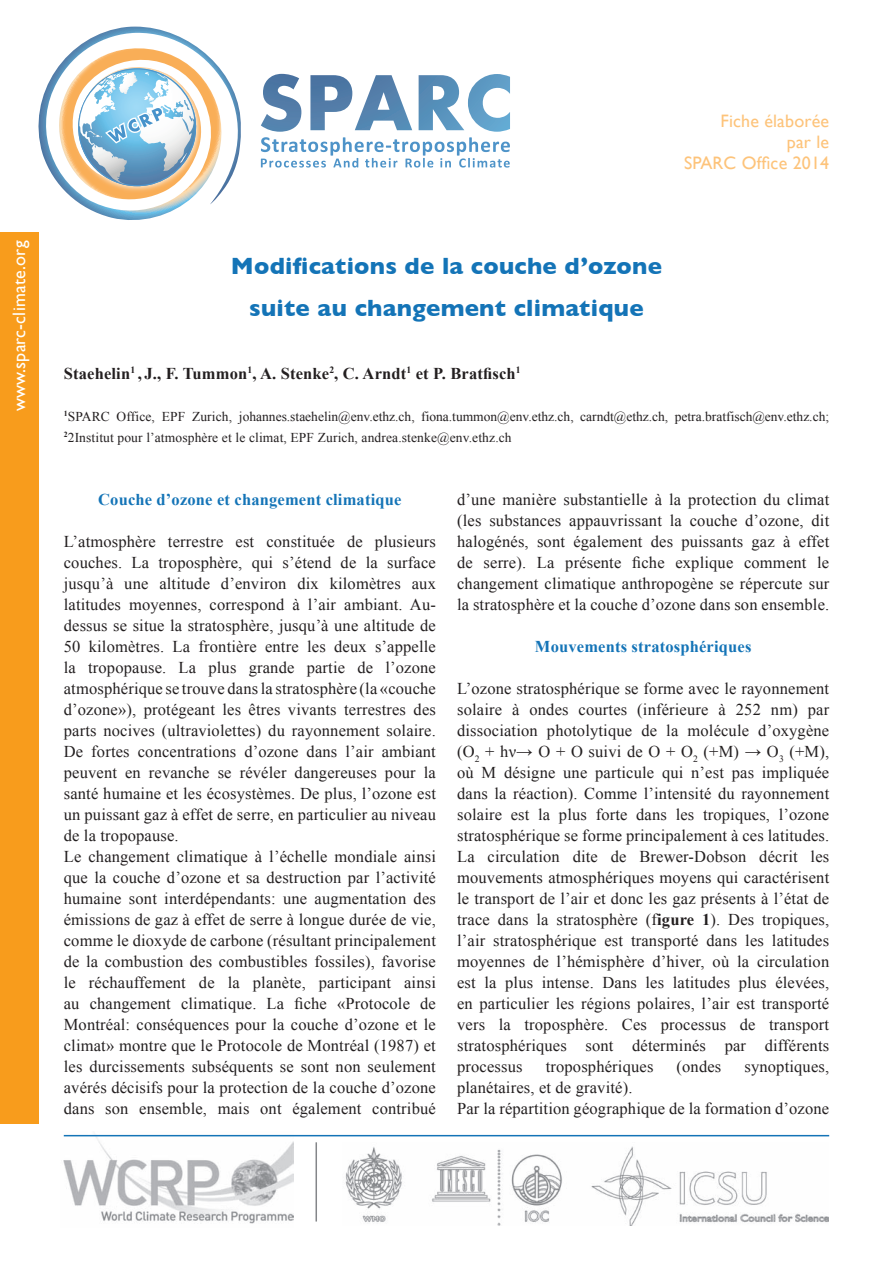
<style>
.page{position:relative;width:893px;height:1263px;background:#fff}
.page>*{position:absolute;margin:0;border:0;box-sizing:border-box;transform-origin:0 0}
.t1{font:700 24px/42px "Gill Sans";letter-spacing:.01em;color:#1474b7;text-align:center}
.n__newsletter{font:18px "Gill Sans";letter-spacing:.01em;color:#fdc37a}
.sparc-URL_on_cover{font:18px "Gill Sans";letter-spacing:.01em;color:#fff}
.Body_TXT{font:16.5px/21px "Times New Roman";letter-spacing:.01em;color:#231f20;text-align:justify}
.Section_title{font:700 16.5px "Times New Roman";letter-spacing:.01em;color:#1474b7}
.Author_of_Txt{font:700 16.5px "Times New Roman";letter-spacing:.01em;color:#231f20}
.Author_of_Txt_-_Affi{font:13.5px/21px "Times New Roman";color:#231f20}
.s1{font-weight:700}
</style>
<div class="page">
<img style="left:345px;top:1146px;width:484px;height:79px">
<img style="left:63px;top:1134px;width:230px;height:90px">
<hr style="left:315px;top:1142px;width:2px;height:79px;background:#848689">
<hr style="left:64px;top:1135px;width:765px;height:1px;background:#1474b7">
<div style="left:0;top:232px;width:38px;height:892px;background:#f89c1c"></div>
<svg style="left:38px;top:27px;width:203px;height:193px"></svg>
<svg style="left:261px;top:74px;width:249px;height:94px"></svg>
<p class="sparc-URL_on_cover" style="left:9px;top:411px;width:172px;rotate:-90deg">www.sparc-climate.org</p>
<p class="n__newsletter" style="left:720px;top:110px;width:110px">Fiche élaborée</p>
<p class="n__newsletter" style="left:787px;top:131px;width:44px">par le</p>
<p class="n__newsletter" style="left:684px;top:152px;width:147px">SPARC Office 2014</p>
<p class="t1" style="left:231px;top:245px;width:433px">Modifications de la couche d’ozone suite au changement climatique</p>
<p class="Author_of_Txt" style="left:64px;top:362px;width:458px">Staehelin<sup>1</sup> , J., F. Tummon<sup>1</sup>, A. Stenke<sup>2</sup>, C. Arndt<sup>1</sup> et P. Bratfisch<sup>1</sup></p>
<p class="Author_of_Txt_-_Affi" style="left:64px;top:406px;width:767px"><sup>1</sup>SPARC Office, EPF Zurich, johannes.staehelin@env.ethz.ch, fiona.tummon@env.ethz.ch, carndt@ethz.ch, petra.bratfisch@env.ethz.ch;<br><sup>2</sup>2Institut pour l’atmosphère et le climat, EPF Zurich, andrea.stenke@env.ethz.ch</p>
<p class="Section_title" style="left:98px;top:488px;width:305px">Couche d’ozone et changement climatique</p>
<p class="Body_TXT" style="left:64px;top:530px;width:374px">L’atmosphère terrestre est constituée de plusieurs couches. La troposphère, qui s’étend de la surface jusqu’à une altitude d’environ dix kilomètres aux latitudes moyennes, correspond à l’air ambiant. Au&shy;dessus se situe la stratosphère, jusqu’à une altitude de 50 kilomètres. La frontière entre les deux s’appelle la tropopause. La plus grande partie de l’ozone atmosphérique se trouve dans la stratosphère (la «couche d’ozone»), protégeant les êtres vivants terrestres des parts nocives (ultraviolettes) du rayonnement solaire.<br>De fortes concentrations d’ozone dans l’air ambiant peuvent en revanche se révéler dangereuses pour la santé humaine et les écosystèmes. De plus, l’ozone est un puissant gaz à effet de serre, en particulier au niveau de la tropopause.</p>
<p class="Body_TXT" style="left:64px;top:846px;width:374px">Le changement climatique à l’échelle mondiale ainsi que la couche d’ozone et sa destruction par l’activité humaine sont interdépendants: une augmentation des émissions de gaz à effet de serre à longue durée de vie, comme le dioxyde de carbone (résultant principalement de la combustion des combustibles fossiles), favorise le réchauffement de la planète, participant ainsi au changement climatique. La fiche «Protocole de Montréal: conséquences pour la couche d’ozone et le climat» montre que le Protocole de Montréal (1987) et les durcissements subséquents se sont non seulement avérés décisifs pour la protection de la couche d’ozone dans son ensemble, mais ont également contribué</p>
<p class="Body_TXT" style="left:457px;top:489px;width:374px">d’une manière substantielle à la protection du climat (les substances appauvrissant la couche d’ozone, dit halogénés, sont également des puissants gaz à effet de serre). La présente fiche explique comment le changement climatique anthropogène se répercute sur la stratosphère et la couche d’ozone dans son ensemble.</p>
<p class="Section_title" style="left:535px;top:635px;width:218px">Mouvements stratosphériques</p>
<p class="Body_TXT" style="left:457px;top:678px;width:374px">L’ozone stratosphérique se forme avec le rayonnement solaire à ondes courtes (inférieure à 252 nm) par dissociation photolytique de la molécule d’oxygène (O<sub>2</sub> + hν→ O + O suivi de O + O<sub>2</sub> (+M) → O<sub>3</sub> (+M), où M désigne une particule qui n’est pas impliquée dans la réaction). Comme l’intensité du rayonnement solaire est la plus forte dans les tropiques, l’ozone stratosphérique se forme principalement à ces latitudes.<br>La circulation dite de Brewer-Dobson décrit les mouvements atmosphériques moyens qui caractérisent le transport de l’air et donc les gaz présents à l’état de trace dans la stratosphère (f<span class="s1">igure 1</span>). Des tropiques, l’air stratosphérique est transporté dans les latitudes moyennes de l’hémisphère d’hiver, où la circulation est la plus intense. Dans les latitudes plus élevées, en particulier les régions polaires, l’air est transporté vers la troposphère. Ces processus de transport stratosphériques sont déterminés par différents processus</p>
<p class="Body_TXT" style="left:546px;top:1056px;width:109px">troposphériques</p>
<p class="Body_TXT" style="left:676px;top:1056px;width:46px">(ondes</p>
<p class="Body_TXT" style="left:744px;top:1056px;width:86px">synoptiques,</p>
<p class="Body_TXT" style="left:457px;top:1077px;width:177px">planétaires, et de gravité).</p>
<p class="Body_TXT" style="left:457px;top:1098px;width:374px">Par la répartition géographique de la formation d’ozone</p>
</div>
